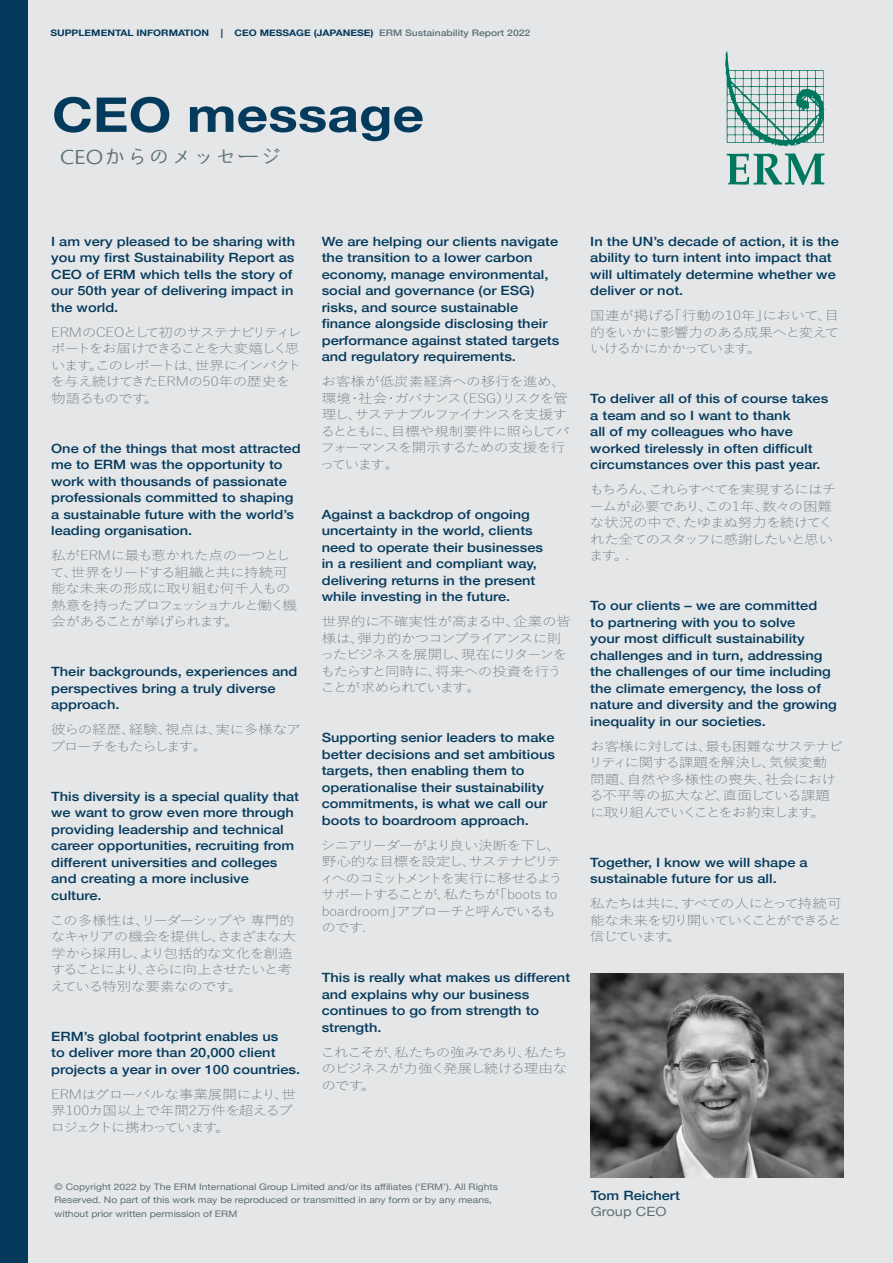
<style>
.page{position:relative;width:893px;height:1263px;background:#e5e6e7}
.page>*{position:absolute;margin:0;border:0;box-sizing:border-box;transform-origin:0 0}
.t1{font:700 48px "Helvetica Neue";color:#043a5c;scale:1.15 1}
.t2{font:19.5px "Malgun Gothic";color:#5c7077;scale:1.15 1}
.t3{font:500 12.75px/16.5px "Helvetica Neue";color:#043a5c;scale:1.15 1}
.t4{font:300 12.75px/16.5px "Yu Gothic";letter-spacing:-.075em;color:#5c7077;scale:1.15 1}
.t5{font:300 12.75px/16.5px "Yu Gothic";letter-spacing:-.05em;color:#5c7077;scale:1.15 1}
.t6{font:300 12.75px/16.5px "Yu Gothic";letter-spacing:-.045em;color:#5c7077;scale:1.15 1}
.t7{font:12.75px "Helvetica Neue";color:#5c7077;scale:1.15 1}
.t8{font:9px/13.5px "Helvetica Neue";color:#5c7077;scale:1.15 1}
.t9{font:500 9px "Helvetica Neue";color:#5c7077;scale:1.15 1}
.t10{font:700 9px "Helvetica Neue";color:#043a5c;scale:1.15 1}
.s1{font-weight:700;color:#043a5c}
.s2{font-style:inherit}
.s3{font-family:"Koz Min Pr 6 N"}
.s4{font-family:"Malgun Gothic";font-weight:400}
</style>
<div class="page">
<div style="left:0;top:0;width:27px;height:1263px;background:#043a5c"></div>
<svg style="left:725px;top:51px;width:99px;height:96px"></svg>
<svg style="left:727px;top:153px;width:97px;height:32px"></svg>
<img style="left:590px;top:974px;width:253px;height:204px">
<p class="t10" style="left:50px;top:26px;width:140px">SUPPLEMENTAL INFORMATION</p>
<p class="t10" style="left:221px;top:26px;width:4px">|</p>
<p class="t9" style="left:235px;top:26px;width:259px"><span class="s1">CEO MESSAGE (JAPANESE)</span> ERM Sustainability Report 2022</p>
<h1 class="t1" style="left:52px;top:77px;width:325px">CEO message</h1>
<h2 class="t2" style="left:60px;top:146px;width:195px">CEOからの<span class="s2">メッセ</span><span class="s3">ー</span><span class="s2">ジ</span></h2>
<p class="t3" style="left:51px;top:232px;width:214px">I am very pleased to be sharing with you my first Sustainability Report as<br>CEO of ERM which tells the story of our 50th year of delivering impact in the world.</p>
<p class="t4" style="left:51px;top:322px;width:220px">ERMのCEOとして初のサステナビリティレポートをお届けできることを大変嬉しく思います。このレポートは、世界にインパクトを与え続けてきたERMの50年の歴史を物語るものです。</p>
<p class="t3" style="left:51px;top:439px;width:218px">One of the things that most attracted me to ERM was the opportunity to work with thousands of passionate professionals committed to shaping a sustainable future with the world’s leading organisation.</p>
<p class="t4" style="left:50px;top:546px;width:216px">私がERMに最も惹かれた点の一つとして、世界をリードする組織と共に持続可能な未来の形成に取り組む何千人もの熱意を持ったプロフェッショナルと働く機会があることが挙げられます。</p>
<p class="t3" style="left:51px;top:662px;width:216px">Their backgrounds, experiences and perspectives bring a truly diverse approach.</p>
<p class="t4" style="left:50px;top:720px;width:220px">彼らの経歴、経験、視点は、実に多様なアプローチをもたらします<span class="s4">。</span></p>
<p class="t3" style="left:51px;top:787px;width:217px">This diversity is a special quality that we want to grow even more through providing leadership and technical career opportunities, recruiting from different universities and colleges and creating a more inclusive culture.</p>
<p class="t4" style="left:50px;top:910px;width:216px">この多様性は、リーダーシップや 専門的なキャリアの機会を提供し、さまざまな大学から採用し、より包括的な文化を創造することにより、さらに向上させたいと考えている特別な要素なのです。</p>
<p class="t3" style="left:51px;top:1027px;width:218px">ERM’s global footprint enables us<br>to deliver more than 20,000 client projects a year in over 100 countries.</p>
<p class="t6" style="left:50px;top:1084px;width:215px">ERMはグローバルな事業展開により、世界100カ国以上で年間2万件を超えるプロジェクトに携わっています。</p>
<p class="t3" style="left:322px;top:232px;width:208px">We are helping our clients navigate the transition to a lower carbon economy, manage environmental, social and governance (or ESG) risks, and source sustainable finance alongside disclosing their performance against stated targets and regulatory requirements.</p>
<p class="t4" style="left:320px;top:372px;width:219px">お客様が低炭素経済への移行を進め、環境・社会・ガバナンス（ESG）リスクを管理し、サステナブルファイナンスを支援するとともに、目標や規制要件に照らしてパフォーマンスを開示するための支援を行っています<span class="s4">。</span></p>
<p class="t3" style="left:322px;top:505px;width:194px">Against a backdrop of ongoing uncertainty in the world, clients need to operate their businesses in a resilient and compliant way, delivering returns in the present while investing in the future.</p>
<p class="t4" style="left:320px;top:612px;width:220px">世界的に不確実性が高まる中、企業の皆様は、弾力的かつコンプライアンスに則ったビジネスを展開し、現在にリターンをもたらすと同時に、将来への投資を行うことが求められています<span class="s4">。</span></p>
<p class="t3" style="left:322px;top:728px;width:204px">Supporting senior leaders to make better decisions and set ambitious targets, then enabling them to operationalise their sustainability commitments, is what we call our boots to boardroom approach.</p>
<p class="t4" style="left:320px;top:835px;width:213px">シニアリーダーがより良い決断を下し、野心的な目標を設定し、サステナビリティへのコミットメントを実行に移せるようサポートすることが、私たちが「boots to boardroom」アプローチと呼んでいるものです.</p>
<p class="t3" style="left:322px;top:968px;width:218px">This is really what makes us different and explains why our business continues to go from strength to strength.</p>
<p class="t4" style="left:320px;top:1042px;width:216px;text-align:justify">これこそが、私たちの強みであり、私たちのビジネスが力強く発展し続ける理由なのです。</p>
<p class="t8" style="left:55px;top:1180px;width:387px">© Copyright 2022 by The ERM International Group Limited and/or its affiliates (‘ERM’). All Rights<br>Reserved. No part of this work may be reproduced or transmitted in any form or by any means, without prior written permission of ERM</p>
<p class="t3" style="left:590px;top:232px;width:218px">In the UN’s decade of action, it is the ability to turn intent into impact that will ultimately determine whether we deliver or not.</p>
<p class="t4" style="left:590px;top:305px;width:218px;text-align:justify">国連が掲げる「行動の10年」において、目的をいかに影響力のある成果へと変えていけるかにかかっています。</p>
<p class="t3" style="left:590px;top:389px;width:208px">To deliver all of this of course takes a team and so I want to thank<br>all of my colleagues who have worked tirelessly in often difficult circumstances over this past year.</p>
<p class="t4" style="left:589px;top:479px;width:217px">もちろん、これらすべてを実現するにはチームが必要であり、この1年、数々の困難な状況の中で、たゆまぬ努力を続けてくれた全てのスタッフに感謝したいと思います。.</p>
<p class="t3" style="left:590px;top:596px;width:216px">To our clients – we are committed<br>to partnering with you to solve<br>your most difficult sustainability challenges and in turn, addressing the challenges of our time including the climate emergency, the loss of nature and diversity and the growing inequality in our societies.</p>
<p class="t5" style="left:589px;top:736px;width:223px">お客様に対しては、最も困難なサステナビリティに関する課題を解決し、気候変動問題、自然や多様性の喪失、社会における不平等の拡大など、直面している課題に取り組んでいくことをお約束します。</p>
<p class="t3" style="left:590px;top:853px;width:190px">Together, I know we will shape a sustainable future for us all.</p>
<p class="t4" style="left:590px;top:893px;width:220px;text-align:justify">私たちは共に、すべての人にとって持続可能な未来を切り開いていくことができると信じています。</p>
<p class="t3" style="left:591px;top:1186px;width:79px">Tom Reichert</p>
<p class="t7" style="left:591px;top:1202px;width:67px">Group CEO</p>
</div>
